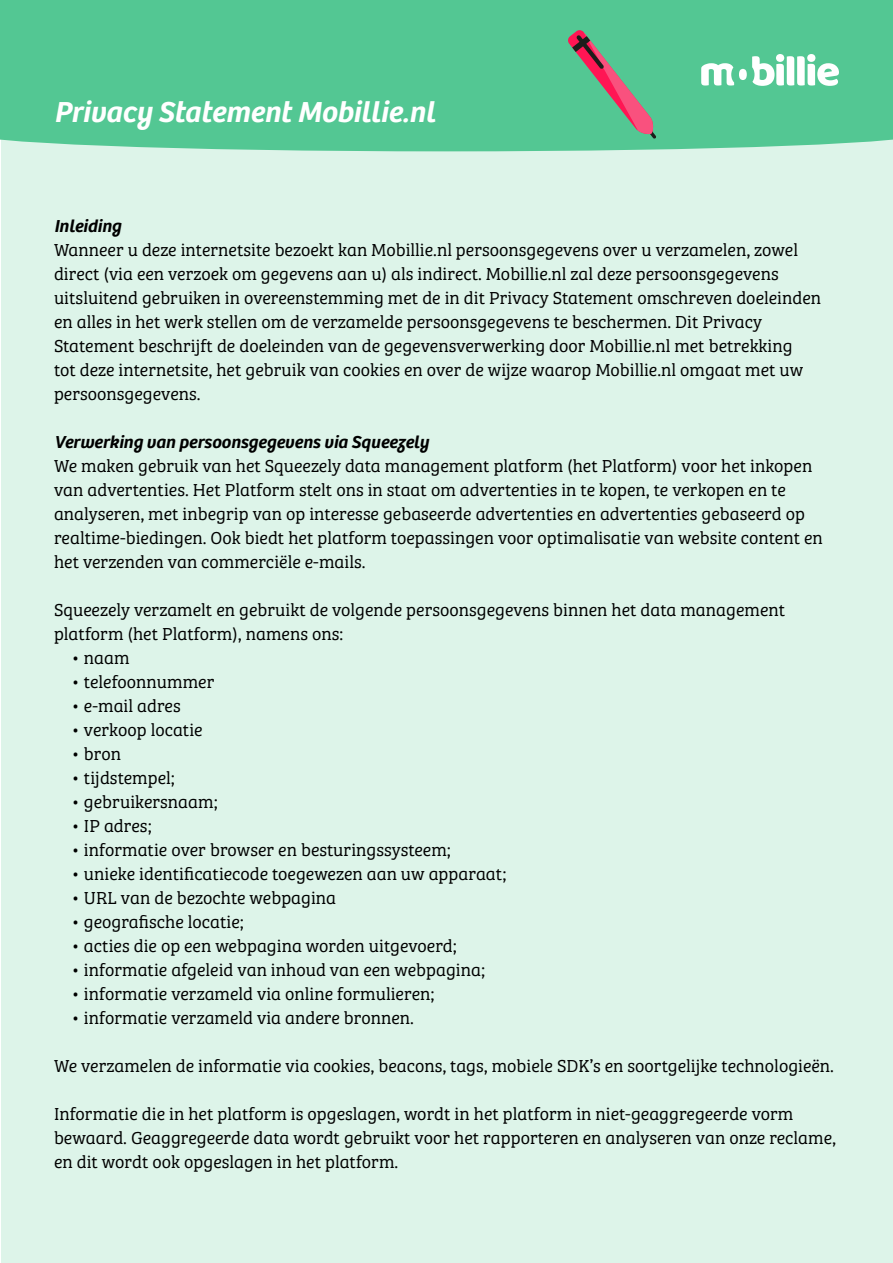
<style>
.page{position:relative;width:893px;height:1263px;background:#fff}
.page>*{position:absolute;margin:0;border:0;box-sizing:border-box;transform-origin:0 0}
.t1{font:italic 600 30px "Bree";color:#fff}
.t2{font:300 18px/24px "Bree Serif";color:#000}
.t3{font:italic 600 18px "Bree";color:#000}
</style>
<div class="page">
<div style="left:0;top:0;width:893px;height:138px;background:#53c793"></div>
<div style="left:1px;top:138px;width:891px;height:1125px;background:#ddf4e9"></div>
<svg style="left:0;top:30px;width:893px;height:121px"></svg>
<h1 class="t1" style="left:54px;top:94px;width:383px">Privacy Statement Mobillie.nl</h1>
<p class="t3" style="left:54px;top:216px;width:69px">Inleiding</p>
<p class="t2" style="left:54px;top:237px;width:769px">Wanneer u deze internetsite bezoekt kan Mobillie.nl persoonsgegevens over u verzamelen, zowel direct (via een verzoek om gegevens aan u) als indirect. Mobillie.nl zal deze persoonsgegevens uitsluitend gebruiken in overeenstemming met de in dit Privacy Statement omschreven doeleinden en alles in het werk stellen om de verzamelde persoonsgegevens te beschermen. Dit Privacy Statement beschrijft de doeleinden van de gegevensverwerking door Mobillie.nl met betrekking<br>tot deze internetsite, het gebruik van cookies en over de wijze waarop Mobillie.nl omgaat met uw persoonsgegevens.</p>
<p class="t3" style="left:54px;top:431px;width:376px">Verwerking van persoonsgegevens via Squeezely</p>
<p class="t2" style="left:54px;top:453px;width:770px">We maken gebruik van het Squeezely data management platform (het Platform) voor het inkopen van advertenties. Het Platform stelt ons in staat om advertenties in te kopen, te verkopen en te analyseren, met inbegrip van op interesse gebaseerde advertenties en advertenties gebaseerd op realtime-biedingen. Ook biedt het platform toepassingen voor optimalisatie van website content en het verzenden van commerciële e-mails.</p>
<p class="t2" style="left:54px;top:597px;width:733px">Squeezely verzamelt en gebruikt de volgende persoonsgegevens binnen het data management platform (het Platform), namens ons:</p>
<p class="t2" style="left:71px;top:645px;width:60px">• naam</p>
<p class="t2" style="left:71px;top:669px;width:145px">• telefoonnummer</p>
<p class="t2" style="left:71px;top:693px;width:111px">• e-mail adres</p>
<p class="t2" style="left:71px;top:717px;width:133px">• verkoop locatie</p>
<p class="t2" style="left:71px;top:741px;width:52px">• bron</p>
<p class="t2" style="left:71px;top:765px;width:105px">• tijdstempel;</p>
<p class="t2" style="left:71px;top:789px;width:148px">• gebruikersnaam;</p>
<p class="t2" style="left:71px;top:813px;width:82px">• IP adres;</p>
<p class="t2" style="left:71px;top:837px;width:381px">• informatie over browser en besturingssysteem;</p>
<p class="t2" style="left:71px;top:861px;width:437px">• unieke identificatiecode toegewezen aan uw apparaat;</p>
<p class="t2" style="left:71px;top:885px;width:267px">• URL van de bezochte webpagina</p>
<p class="t2" style="left:71px;top:909px;width:174px">• geografische locatie;</p>
<p class="t2" style="left:71px;top:933px;width:387px">• acties die op een webpagina worden uitgevoerd;</p>
<p class="t2" style="left:71px;top:957px;width:415px">• informatie afgeleid van inhoud van een webpagina;</p>
<p class="t2" style="left:71px;top:981px;width:365px">• informatie verzameld via online formulieren;</p>
<p class="t2" style="left:71px;top:1005px;width:345px">• informatie verzameld via andere bronnen.</p>
<p class="t2" style="left:54px;top:1053px;width:781px">We verzamelen de informatie via cookies, beacons, tags, mobiele SDK’s en soortgelijke technologieën.</p>
<p class="t2" style="left:54px;top:1101px;width:784px">Informatie die in het platform is opgeslagen, wordt in het platform in niet-geaggregeerde vorm bewaard. Geaggregeerde data wordt gebruikt voor het rapporteren en analyseren van onze reclame, en dit wordt ook opgeslagen in het platform.</p>
</div>
